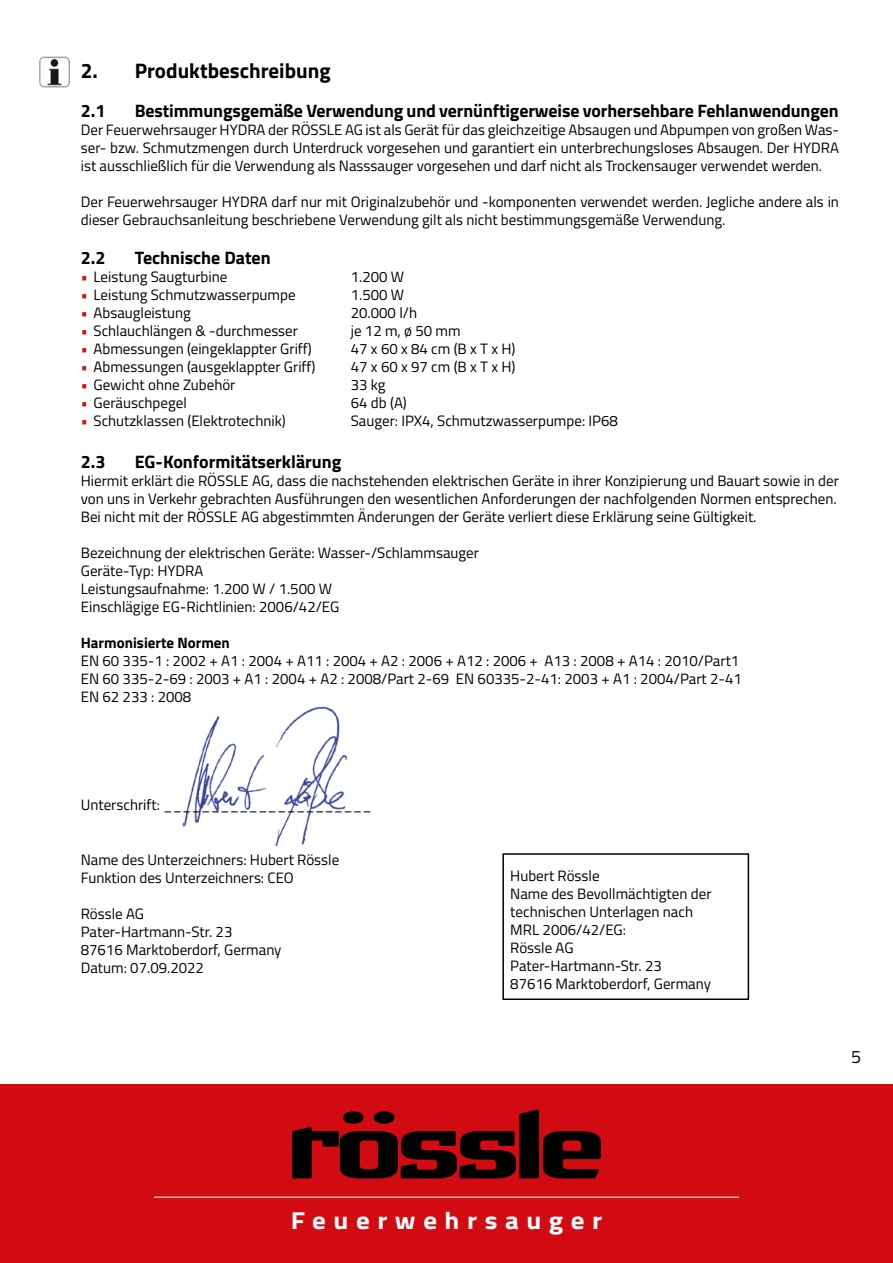
<style>
.page{position:relative;width:893px;height:1263px;background:#fff}
.page>*{position:absolute;margin:0;border:0;box-sizing:border-box;transform-origin:0 0}
.t1{font:700 24.6px "Titillium Web";letter-spacing:.28em;color:#fff;scale:1.1 1}
.t2{font:700 21px "Titillium Web";color:#000}
.t3{font:700 18px "Titillium Web";letter-spacing:-.005em;color:#000}
.t4{font:18px "Titillium Web";color:#000}
.t5{font:15px/18px "Titillium Web";color:#000}
.t6{font:700 15px "Titillium Web";color:#000}
.s1{color:#d20a11}
</style>
<div class="page">
<img style="left:182px;top:706px;width:165px;height:141px">
<div style="left:502px;top:853px;width:247px;height:147px;border:2px solid #000"></div>
<img style="left:39px;top:56px;width:31px;height:32px">
<div style="left:0;top:1084px;width:893px;height:179px;background:#d20a11"></div>
<hr style="left:154px;top:1197px;width:585px;height:1px;background:#fff">
<svg style="left:292px;top:1109px;width:309px;height:69px"></svg>
<h2 class="t2" style="left:81px;top:54px;width:251px">2. Produktbeschreibung</h2>
<p class="t3" style="left:81px;top:97px;width:26px">2.1</p>
<p class="t3" style="left:135px;top:97px;width:705px">Bestimmungsgemäße Verwendung und vernünftigerweise vorhersehbare Fehlanwendungen</p>
<p class="t5" style="left:81px;top:120px;width:760px;text-align:justify">Der Feuerwehrsauger HYDRA der RÖSSLE AG ist als Gerät für das gleichzeitige Absaugen und Abpumpen von großen Was&shy;ser- bzw. Schmutzmengen durch Unterdruck vorgesehen und garantiert ein unterbrechungsloses Absaugen. Der HYDRA ist ausschließlich für die Verwendung als Nasssauger vorgesehen und darf nicht als Trockensauger verwendet werden.</p>
<p class="t5" style="left:81px;top:192px;width:760px">Der Feuerwehrsauger HYDRA darf nur mit Originalzubehör und -komponenten verwendet werden. Jegliche andere als in dieser Gebrauchsanleitung beschriebene Verwendung gilt als nicht bestimmungsgemäße Verwendung.</p>
<p class="t3" style="left:81px;top:244px;width:26px">2.2</p>
<p class="t3" style="left:135px;top:244px;width:137px">Technische Daten</p>
<p class="t5" style="left:81px;top:267px;width:148px"><span class="s1">•</span> Leistung Saugturbine</p>
<p class="t5" style="left:351px;top:267px;width:55px">1.200 W</p>
<p class="t5" style="left:81px;top:285px;width:216px"><span class="s1">•</span> Leistung Schmutzwasserpumpe</p>
<p class="t5" style="left:351px;top:285px;width:55px">1.500 W</p>
<p class="t5" style="left:81px;top:303px;width:112px"><span class="s1">•</span> Absaugleistung</p>
<p class="t5" style="left:351px;top:303px;width:68px">20.000 l/h</p>
<p class="t5" style="left:81px;top:321px;width:219px"><span class="s1">•</span> Schlauchlängen &amp; -durchmesser</p>
<p class="t5" style="left:351px;top:321px;width:111px">je 12 m, ø 50 mm</p>
<p class="t5" style="left:81px;top:339px;width:233px"><span class="s1">•</span> Abmessungen (eingeklappter Griff)</p>
<p class="t5" style="left:351px;top:339px;width:166px">47 x 60 x 84 cm (B x T x H)</p>
<p class="t5" style="left:81px;top:357px;width:236px"><span class="s1">•</span> Abmessungen (ausgeklappter Griff)</p>
<p class="t5" style="left:351px;top:357px;width:166px">47 x 60 x 97 cm (B x T x H)</p>
<p class="t5" style="left:81px;top:375px;width:156px"><span class="s1">•</span> Gewicht ohne Zubehör</p>
<p class="t5" style="left:351px;top:375px;width:36px">33 kg</p>
<p class="t5" style="left:81px;top:393px;width:108px"><span class="s1">•</span> Geräuschpegel</p>
<p class="t5" style="left:351px;top:393px;width:58px">64 db (A)</p>
<p class="t5" style="left:81px;top:411px;width:207px"><span class="s1">•</span> Schutzklassen (Elektrotechnik)</p>
<p class="t5" style="left:351px;top:411px;width:269px">Sauger: IPX4, Schmutzwasserpumpe: IP68</p>
<p class="t3" style="left:81px;top:448px;width:26px">2.3</p>
<p class="t3" style="left:135px;top:448px;width:208px">EG-Konformitätserklärung</p>
<p class="t5" style="left:81px;top:471px;width:760px">Hiermit erklärt die RÖSSLE AG, dass die nachstehenden elektrischen Geräte in ihrer Konzipierung und Bauart sowie in der von uns in Verkehr gebrachten Ausführungen den wesentlichen Anforderungen der nachfolgenden Normen entsprechen.<br>Bei nicht mit der RÖSSLE AG abgestimmten Änderungen der Geräte verliert diese Erklärung seine Gültigkeit.</p>
<p class="t5" style="left:81px;top:543px;width:400px">Bezeichnung der elektrischen Geräte: Wasser-/Schlammsauger Geräte-Typ: HYDRA<br>Leistungsaufnahme: 1.200 W / 1.500 W<br>Einschlägige EG-Richtlinien: 2006/42/EG</p>
<p class="t6" style="left:81px;top:632px;width:151px">Harmonisierte Normen</p>
<p class="t5" style="left:81px;top:651px;width:663px">EN 60 335-1 : 2002 + A1 : 2004 + A11 : 2004 + A2 : 2006 + A12 : 2006 + A13 : 2008 + A14 : 2010/Part1<br>EN 60 335-2-69 : 2003 + A1 : 2004 + A2 : 2008/Part 2-69 EN 60335-2-41: 2003 + A1 : 2004/Part 2-41<br>EN 62 233 : 2008</p>
<p class="t5" style="left:81px;top:795px;width:293px">Unterschrift: ______________________</p>
<p class="t5" style="left:81px;top:849px;width:260px">Name des Unterzeichners: Hubert Rössle<br>Funktion des Unterzeichners: CEO</p>
<p class="t5" style="left:81px;top:903px;width:202px">Rössle AG<br>Pater-Hartmann-Str. 23<br>87616 Marktoberdorf, Germany<br>Datum: 07.09.2022</p>
<p class="t5" style="left:510px;top:866px;width:203px">Hubert Rössle<br>Name des Bevollmächtigten der technischen Unterlagen nach<br>MRL 2006/42/EG:<br>Rössle AG<br>Pater-Hartmann-Str. 23<br>87616 Marktoberdorf, Germany</p>
<p class="t4" style="left:851px;top:1044px;width:12px">5</p>
<h1 class="t1" style="left:291px;top:1201px;width:285px">Feuerwehrsauger</h1>
</div>
